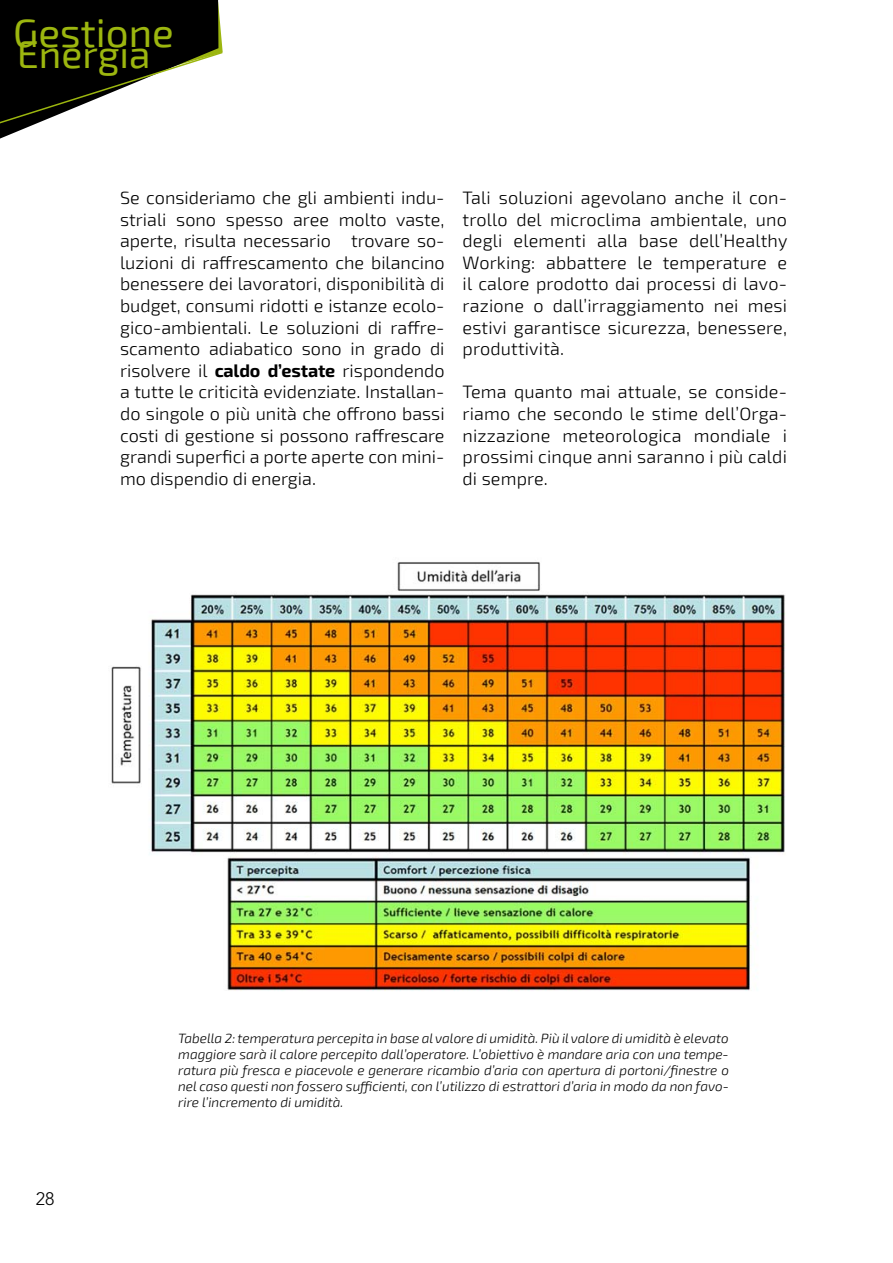
<style>
.page{position:relative;width:893px;height:1263px;background:#fff}
.page>*{position:absolute;margin:0;border:0;box-sizing:border-box;transform-origin:0 0}
.t1{font:40.35px "Exo 2";color:#9cb60f}
.t2{font:38.85px "Exo 2";color:#9cb60f}
.t3{font:300 18px/21.6px "Exo 2";letter-spacing:.01em;color:#000;text-align:justify}
.t4{font:300 18px "Avenir LT Std";color:#000}
.t5{font:italic 300 13.5px/16.2px "Exo 2";color:#000;text-align:justify}
.s1{font-weight:700}
</style>
<div class="page">
<svg style="left:0;top:0;width:223px;height:139px"></svg>
<img style="left:111px;top:562px;width:674px;height:429px">
<h1 class="t1" style="left:13px;top:6px;width:162px">Gestione</h1>
<h2 class="t2" style="left:17px;top:30px;width:135px">Energia</h2>
<p class="t3" style="left:120px;top:186px;width:326px">Se consideriamo che gli ambienti indu&shy;striali sono spesso aree molto vaste, aperte, risulta necessario trovare so&shy;luzioni di raffrescamento che bilancino benessere dei lavoratori, disponibilità di budget, consumi ridotti e istanze ecolo&shy;gico-ambientali. Le soluzioni di raffre&shy;scamento adiabatico sono in grado di risolvere il <span class="s1">caldo d’estate</span> rispondendo a tutte le criticità evidenziate. Installan&shy;do singole o più unità che offrono bassi costi di gestione si possono raffrescare grandi superfici a porte aperte con mini&shy;mo dispendio di energia.</p>
<p class="t3" style="left:463px;top:186px;width:326px">Tali soluzioni agevolano anche il con&shy;trollo del microclima ambientale, uno degli elementi alla base dell’Healthy Working: abbattere le temperature e il calore prodotto dai processi di lavo&shy;razione o dall’irraggiamento nei mesi estivi garantisce sicurezza, benessere, produttività.</p>
<p class="t3" style="left:463px;top:380px;width:326px">Tema quanto mai attuale, se conside&shy;riamo che secondo le stime dell’Orga&shy;nizzazione meteorologica mondiale i prossimi cinque anni saranno i più caldi di sempre.</p>
<p class="t4" style="left:36px;top:1188px;width:20px">28</p>
<p class="t5" style="left:178px;top:1029px;width:552px">Tabella 2: temperatura percepita in base al valore di umidità. Più il valore di umidità è elevato maggiore sarà il calore percepito dall’operatore. L’obiettivo è mandare aria con una tempe&shy;ratura più fresca e piacevole e generare ricambio d’aria con apertura di portoni/finestre o nel caso questi non fossero sufficienti, con l’utilizzo di estrattori d’aria in modo da non favo&shy;rire l’incremento di umidità.</p>
</div>
